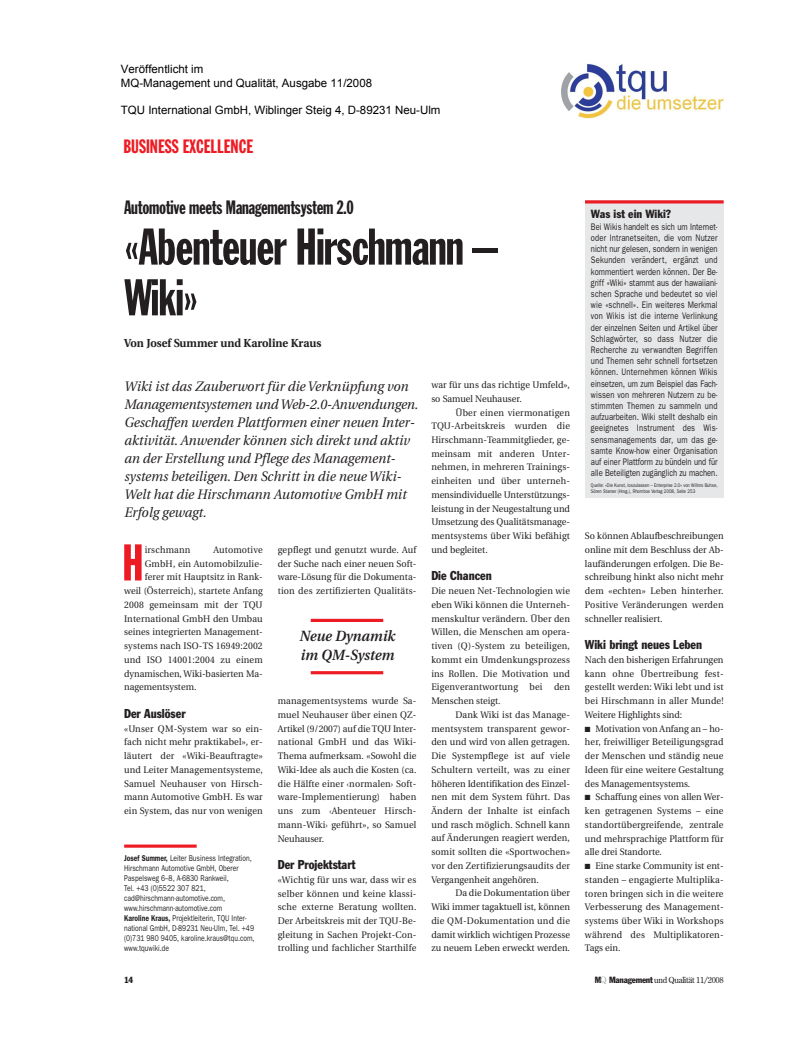
<style>
.page{position:relative;width:798px;height:1053px;background:#fff}
.page>*{position:absolute;margin:0;border:0;box-sizing:border-box;transform-origin:0 0}
.t1{font:50.75px/50.8px "Franklin Gothic Extra Cond";letter-spacing:-.015em;color:#231f20}
.t2{font:50.75px "Franklin Gothic Extra Cond";color:#ed1c24}
.t3{font:19px "Franklin Gothic Extra Cond";letter-spacing:-.015em;color:#231f20}
.t4{font:19px "Franklin Gothic Extra Cond";color:#ed1c24}
.t5{font:italic 600 14.75px/19px "Utopia";color:#231f20;scale:.95 1}
.t6{font:italic 13.75px/18px "Utopia";color:#231f20;scale:.95 1}
.t7{font:condensed 12.62px "Franklin Gothic";color:#231f20;scale:.95 1}
.t8{font:700 11.62px "Utopia";color:#231f20;scale:.95 1}
.t9{font:condensed 11.62px "Franklin Gothic";color:#231f20}
.t10{font:11.5px/13.8px "Arial";color:#000}
.t11{font:9.5px/13.8px "Utopia";letter-spacing:.01em;color:#231f20;text-align:justify;scale:.95 1}
.t12{font:9.5px/11.2px "Franklin Gothic";color:#231f20;text-align:justify;scale:.8 1}
.t13{font:condensed 8.75px "Franklin Gothic";color:#231f20}
.t14{font:8.5px/10px "Franklin Gothic";color:#231f20;scale:.8 1}
.t15{font:8.38px "Century Old Style";letter-spacing:-.04em;color:#231f20}
.t16{font:5.25px/6.4px "Franklin Gothic";color:#231f20;scale:.8 1}
.s1{font-family:"Meridien";font-size:9px}
.s2{font-weight:600}
.s3{font-family:"Franklin Gothic";font-stretch:condensed;font-size:8.88px}
.s4{font-size:8.88px;color:#a7a9ac}
</style>
<div class="page">
<hr style="left:124px;top:844px;width:72px;height:3px;background:#ed1c24">
<svg style="left:310px;top:618px;width:73px;height:4px"></svg>
<hr style="left:310px;top:671px;width:73px;height:3px;background:#ed1c24">
<div style="left:584px;top:200px;width:139px;height:298px;background:#e6e7e8"></div>
<hr style="left:584px;top:200px;width:139px;height:3px;background:#ed1c24">
<img style="left:561px;top:64px;width:161px;height:54px">
<p class="t10" style="left:121px;top:62px;width:253px">Veröffentlicht im<br>MQ-Management und Qualität, Ausgabe 11/2008</p>
<p class="t10" style="left:121px;top:104px;width:321px">TQU International GmbH, Wiblinger Steig 4, D-89231 Neu-Ulm</p>
<h2 class="t4" style="left:123px;top:139px;width:131px">BUSINESS EXCELLENCE</h2>
<h2 class="t3" style="left:124px;top:200px;width:231px">Automotive meets Managementsystem 2.0</h2>
<h1 class="t1" style="left:124px;top:225px;width:375px">«Abenteuer Hirschmann –<br>Wiki»</h1>
<p class="t8" style="left:124px;top:338px;width:209px">Von Josef Summer und Karoline Kraus</p>
<p class="t6" style="left:124px;top:378px;width:311px">Wiki ist das Zauberwort für die Verknüpfung von Managementsystemen und Web-2.0-Anwendungen.<br>Geschaffen werden Plattformen einer neuen Inter&shy;aktivität. Anwender können sich direkt und aktiv an der Erstellung und Pflege des Management&shy;systems beteiligen. Den Schritt in die neue Wiki-Welt hat die Hirschmann Automotive GmbH mit Erfolg gewagt.</p>
<p class="t11" style="left:145px;top:543px;width:50px">irschmann</p>
<p class="t11" style="left:213px;top:543px;width:53px">Automotive</p>
<p class="t11" style="left:145px;top:557px;width:126px">GmbH, ein Automobilzulie-</p>
<p class="t11" style="left:145px;top:571px;width:126px">ferer mit Hauptsitz in Rank-</p>
<p class="t11" style="left:124px;top:585px;width:147px">weil (Österreich), startete Anfang</p>
<p class="t11" style="left:124px;top:598px;width:147px">2008 gemeinsam mit der TQU</p>
<p class="t11" style="left:124px;top:612px;width:147px">International GmbH den Umbau</p>
<p class="t11" style="left:124px;top:626px;width:147px">seines integrierten Management-</p>
<p class="t11" style="left:124px;top:640px;width:147px">systems nach ISO-TS 16949:2002</p>
<p class="t11" style="left:124px;top:653px;width:147px">und ISO 14001:2004 zu einem</p>
<p class="t11" style="left:124px;top:667px;width:147px">dynamischen, Wiki-basierten Ma-</p>
<p class="t11" style="left:124px;top:681px;width:78px">nagementsystem.</p>
<h3 class="t7" style="left:124px;top:708px;width:66px">Der Auslöser</h3>
<p class="t11" style="left:124px;top:722px;width:147px">«Unser QM-System war so ein&shy;fach nicht mehr praktikabel», er&shy;läutert der «Wiki-Beauftragte» und Leiter Managementsysteme, Samuel Neuhauser von Hirsch&shy;mann Automotive GmbH. Es war ein System, das nur von wenigen</p>
<h1 class="t2" style="left:122px;top:544px;width:23px">H</h1>
<p class="t11" style="left:278px;top:543px;width:147px">gepflegt und genutzt wurde. Auf der Suche nach einer neuen Soft&shy;ware-Lösung für die Dokumenta&shy;tion des zertifizierten Qualitäts-</p>
<h3 class="t5" style="left:299px;top:628px;width:102px">Neue Dynamik im QM-System</h3>
<p class="t11" style="left:278px;top:694px;width:147px">managementsystems wurde Sa&shy;muel Neuhauser über einen QZ-Artikel (9/2007) auf die TQU Inter&shy;national GmbH und das Wiki-Thema aufmerksam. «Sowohl die Wiki-Idee als auch die Kosten (ca. die Hälfte einer <span class="s1">‹</span>normalen<span class="s1">›</span> Soft&shy;ware-Implementierung) haben uns zum <span class="s1">‹</span>Abenteuer Hirsch&shy;mann-Wiki<span class="s1">›</span> geführt», so Samuel Neuhauser.</p>
<h3 class="t7" style="left:278px;top:860px;width:83px">Der Projektstart</h3>
<p class="t11" style="left:278px;top:873px;width:147px">«Wichtig für uns war, dass wir es selber können und keine klassi&shy;sche externe Beratung wollten.<br>Der Arbeitskreis mit der TQU-Be&shy;gleitung in Sachen Projekt-Con&shy;trolling und fachlicher Starthilfe</p>
<p class="t14" style="left:124px;top:853px;width:164px"><span class="s2">Josef Summer,</span> Leiter Business Integration, Hirschmann Automotive GmbH, Oberer Paspelsweg 6–8, A-6830 Rankweil,<br>Tel. +43 (0)5522 307 821, cad@hirschmann-automotive.com, www.hirschmann-automotive.com<br><span class="s2">Karoline Kraus,</span> Projektleiterin, TQU Inter&shy;national GmbH, D-89231 Neu-Ulm, Tel. +49 (0)731 980 9405, karoline.kraus@tqu.com, www.tquwiki.de</p>
<p class="t11" style="left:431px;top:379px;width:147px">war für uns das richtige Umfeld», so Samuel Neuhauser.</p>
<p class="t11" style="left:431px;top:406px;width:147px;text-indent:24px">Über einen viermonatigen TQU-Arbeitskreis wurden die Hirschmann-Teammitglieder, ge&shy;meinsam mit anderen Unter&shy;nehmen, in mehreren Trainings&shy;einheiten und über unterneh&shy;mensindividuelle Unterstützungs&shy;leistung in der Neugestaltung und Umsetzung des Qualitätsmanage&shy;mentsystems über Wiki befähigt und begleitet.</p>
<h3 class="t7" style="left:431px;top:571px;width:65px">Die Chancen</h3>
<p class="t11" style="left:431px;top:585px;width:147px">Die neuen Net-Technologien wie eben Wiki können die Unterneh&shy;menskultur verändern. Über den Willen, die Menschen am opera&shy;tiven (Q)-System zu beteiligen, kommt ein Umdenkungsprozess ins Rollen. Die Motivation und Eigenverantwortung bei den Menschen steigt.</p>
<p class="t11" style="left:431px;top:708px;width:147px;text-indent:24px">Dank Wiki ist das Manage&shy;mentsystem transparent gewor&shy;den und wird von allen getragen.<br>Die Systempflege ist auf viele Schultern verteilt, was zu einer höheren Identifikation des Einzel&shy;nen mit dem System führt. Das Ändern der Inhalte ist einfach und rasch möglich. Schnell kann auf Änderungen reagiert werden, somit sollten die «Sportwochen» vor den Zertifizierungsaudits der Vergangenheit angehören.</p>
<p class="t11" style="left:431px;top:887px;width:147px;text-indent:24px">Da die Dokumentation über Wiki immer tagaktuell ist, können die QM-Dokumentation und die damit wirklich wichtigen Prozesse zu neuem Leben erweckt werden.</p>
<p class="t9" style="left:590px;top:210px;width:81px">Was ist ein Wiki?</p>
<p class="t12" style="left:590px;top:222px;width:160px">Bei Wikis handelt es sich um Internet&shy;oder Intranetseiten, die vom Nutzer nicht nur gelesen, sondern in wenigen Sekunden verändert, ergänzt und kommentiert werden können. Der Be&shy;griff «Wiki» stammt aus der hawaiiani&shy;schen Sprache und bedeutet so viel wie «schnell». Ein weiteres Merkmal von Wikis ist die interne Verlinkung der einzelnen Seiten und Artikel über Schlagwörter, so dass Nutzer die Recherche zu verwandten Begriffen und Themen sehr schnell fortsetzen können. Unternehmen können Wikis einsetzen, um zum Beispiel das Fach&shy;wissen von mehreren Nutzern zu be&shy;stimmten Themen zu sammeln und aufzuarbeiten. Wiki stellt deshalb ein geeignetes Instrument des Wis&shy;sensmanagements dar, um das ge&shy;samte Know-how einer Organisation auf einer Plattform zu bündeln und für alle Beteiligten zugänglich zu machen.</p>
<p class="t16" style="left:590px;top:482px;width:160px">Quelle: «Die Kunst, loszulassen – Enterprise 2.0» von Willms Buhse,<br>Sören Stamer (Hrsg.), Rhombos Verlag 2008, Seite 253</p>
<p class="t11" style="left:584px;top:530px;width:147px">So können Ablaufbeschreibungen online mit dem Beschluss der Ab&shy;laufänderungen erfolgen. Die Be&shy;schreibung hinkt also nicht mehr dem «echten» Leben hinterher.<br>Positive Veränderungen werden schneller realisiert.</p>
<h3 class="t7" style="left:584px;top:640px;width:125px">Wiki bringt neues Leben</h3>
<p class="t11" style="left:584px;top:653px;width:147px">Nach den bisherigen Erfahrungen kann ohne Übertreibung fest&shy;gestellt werden: Wiki lebt und ist bei Hirschmann in aller Munde!<br>Weitere Highlights sind:</p>
<p class="t11" style="left:584px;top:722px;width:147px">■ Motivation von Anfang an – ho&shy;her, freiwilliger Beteiligungsgrad der Menschen und ständig neue Ideen für eine weitere Gestaltung des Managementsystems.</p>
<p class="t11" style="left:584px;top:791px;width:147px">■ Schaffung eines von allen Wer&shy;ken getragenen Systems – eine standortübergreifende, zentrale und mehrsprachige Plattform für alle drei Standorte.</p>
<p class="t11" style="left:584px;top:859px;width:147px">■ Eine starke Community ist ent&shy;standen – engagierte Multiplika&shy;toren bringen sich in die weitere Verbesserung des Management&shy;systems über Wiki in Workshops während des Multiplikatoren-Tags ein.</p>
<p class="t13" style="left:124px;top:976px;width:11px">14</p>
<p class="t15" style="left:594px;top:976px;width:130px"><span class="s3">M</span><span class="s4">Q</span> <span class="s3">Management</span> und Qualität 11/2008</p>
</div>
